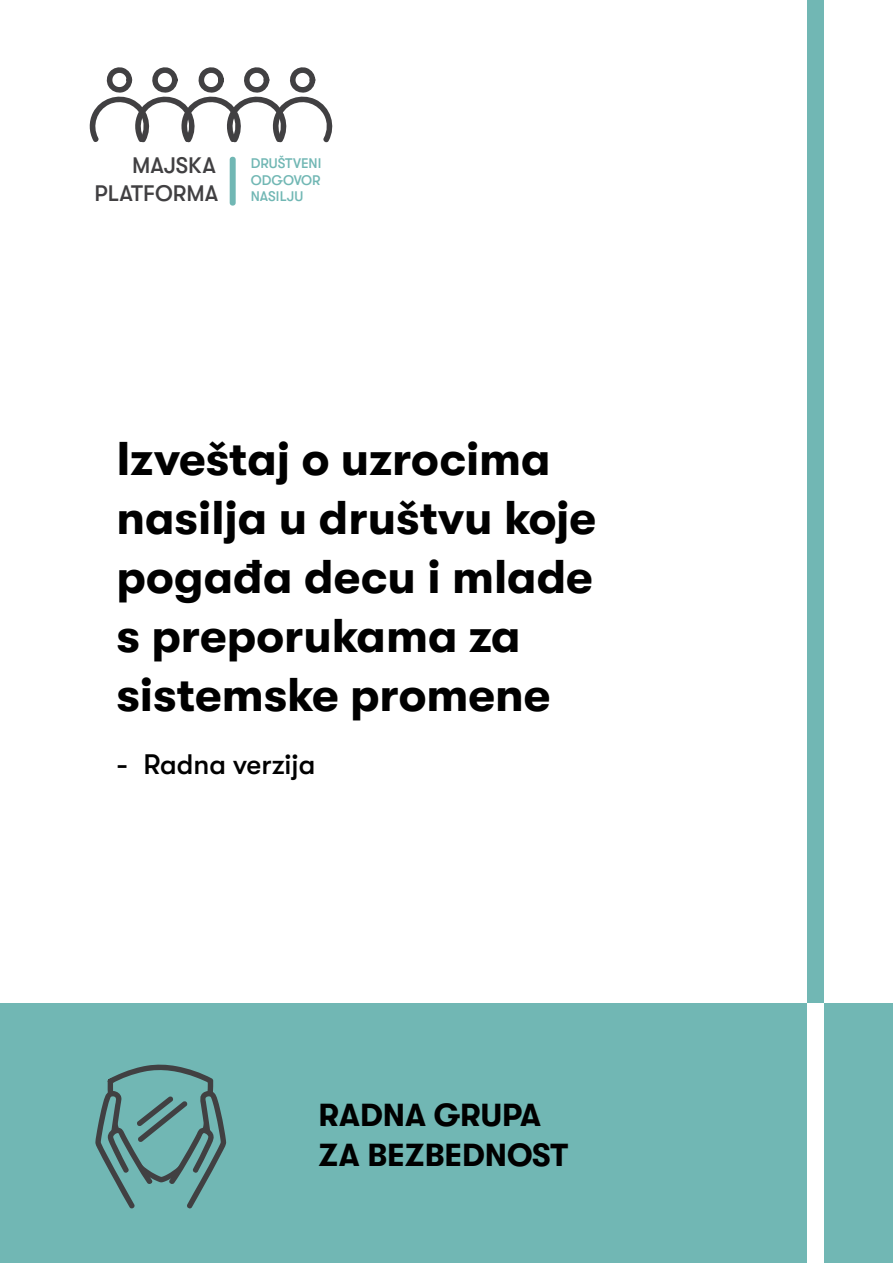
<style>
.page{position:relative;width:893px;height:1263px;background:#fff}
.page>*{position:absolute;margin:0;border:0;box-sizing:border-box;transform-origin:0 0}
.t1{font:700 47.25px/58.9px "GT Walsheim Pro";color:#000}
.t2{font:700 31.8px/39.6px "GT Walsheim Pro";color:#000}
.t3{font:500 28.2px "GT Walsheim Pro";color:#000}
.t4{font:500 22.35px/27.9px "GT Walsheim Pro";color:#414042;text-align:right}
.t5{font:500 13.95px/16.6px "GT Walsheim Pro";color:#71b7b4;text-align:justify}
</style>
<div class="page">
<svg style="left:230px;top:156px;width:6px;height:50px"></svg>
<svg style="left:89px;top:67px;width:244px;height:76px"></svg>
<div style="left:0;top:1003px;width:893px;height:260px;background:#71b7b4"></div>
<div style="left:807px;top:0;width:17px;height:1263px;background:#71b7b4"></div>
<div style="left:807px;top:1003px;width:17px;height:260px;background:#fff"></div>
<svg style="left:95px;top:1064px;width:131px;height:145px"></svg>
<p class="t4" style="left:95px;top:151px;width:125px">MAJSKA<br>PLATFORMA</p>
<p class="t5" style="left:251px;top:155px;width:72px">DRUŠTVENI ODGOVOR NASILJU</p>
<p class="t1" style="left:116px;top:429px;width:481px">Izveštaj o uzrocima nasilja u društvu koje pogađa decu i mlade s preporukama za sistemske promene</p>
<p class="t3" style="left:116px;top:749px;width:201px">- Radna verzija</p>
<p class="t2" style="left:318px;top:1095px;width:251px">RADNA GRUPA<br>ZA BEZBEDNOST</p>
</div>
